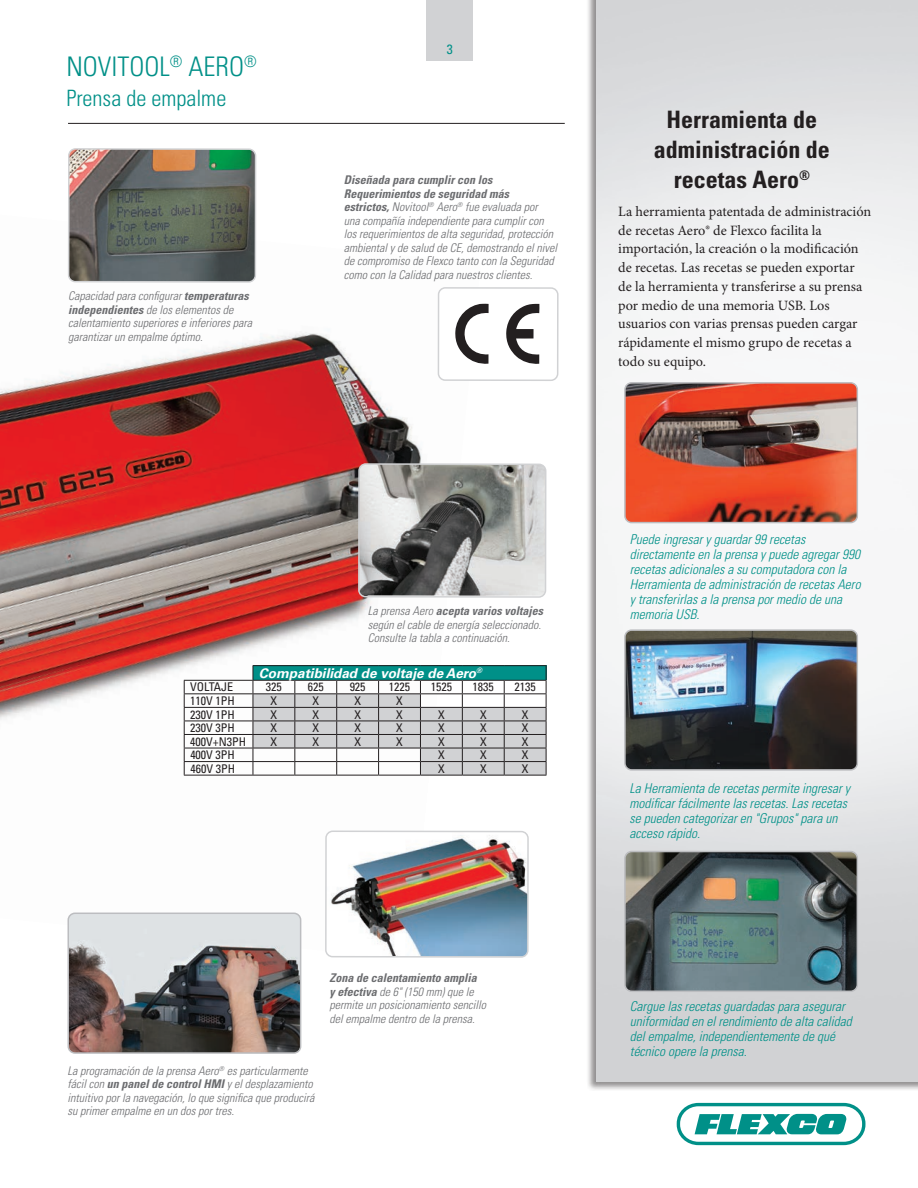
<style>
.page{position:relative;width:918px;height:1188px;background:#fff}
.page>*{position:absolute;margin:0;border:0;box-sizing:border-box;transform-origin:0 0}
.t1{font:300 condensed 27px "Univers LT Std";color:#009088}
.t2{font:700 condensed 24px/30px "Univers LT Std";color:#231f20;text-align:center}
.t3{font:300 condensed 22.5px "Univers LT Std";color:#009088}
.t4{font:14.25px/18.8px "Minion Pro";color:#231f20}
.t5{font:italic 300 condensed 13.5px/15px "Univers LT Std";color:#009088}
.t6{font:italic 700 13.5px "Univers LT Std";color:#fff}
.t7{font:condensed 13.5px "Univers LT Std";color:#009088}
.t8{font:italic 300 condensed 12px/13.5px "Univers LT Std";color:#6c6d70}
.t9{font:condensed 12px "Univers LT Std";color:#231f20}
.s1{font-weight:700}
</style>
<div class="page">
<svg style="left:677px;top:1103px;width:188px;height:42px"></svg>
<div style="left:427px;top:0;width:46px;height:60px;background:#d1d2d4"></div>
<img style="left:0;top:215px;width:481px;height:740px">
<div style="left:586px;top:0;width:332px;height:1091px;background:#231f20;opacity:.5"></div>
<img style="left:596px;top:0;width:322px;height:1081px">
<img style="left:625px;top:383px;width:232px;height:140px">
<div style="left:624px;top:382px;width:234px;height:141px;border:2px solid #bcbdc0;border-radius:7px"></div>
<img style="left:625px;top:630px;width:232px;height:140px">
<div style="left:624px;top:629px;width:234px;height:142px;border:2px solid #bcbdc0;border-radius:7px"></div>
<img style="left:625px;top:852px;width:232px;height:139px">
<div style="left:624px;top:851px;width:234px;height:141px;border:2px solid #bcbdc0;border-radius:7px"></div>
<img style="left:326px;top:831px;width:200px;height:124px">
<div style="left:325px;top:831px;width:204px;height:127px;border:2px solid #d1d2d4;border-radius:7px"></div>
<img style="left:359px;top:464px;width:184px;height:132px">
<div style="left:358px;top:463px;width:188px;height:135px;border:2px solid #d1d2d4;border-radius:7px"></div>
<hr style="left:184px;top:680px;width:69px;height:1px;background:#231f20">
<hr style="left:184px;top:693px;width:69px;height:1px;background:#231f20">
<hr style="left:184px;top:707px;width:69px;height:1px;background:#231f20">
<hr style="left:184px;top:721px;width:69px;height:1px;background:#231f20">
<hr style="left:184px;top:734px;width:69px;height:1px;background:#231f20">
<hr style="left:184px;top:748px;width:69px;height:1px;background:#231f20">
<hr style="left:184px;top:761px;width:69px;height:1px;background:#231f20">
<svg style="left:184px;top:681px;width:1px;height:94px"></svg>
<hr style="left:184px;top:775px;width:69px;height:1px;background:#231f20">
<hr style="left:253px;top:775px;width:42px;height:1px;background:#231f20">
<hr style="left:295px;top:775px;width:42px;height:1px;background:#231f20">
<hr style="left:337px;top:775px;width:42px;height:1px;background:#231f20">
<hr style="left:379px;top:775px;width:41px;height:1px;background:#231f20">
<hr style="left:420px;top:775px;width:42px;height:1px;background:#231f20">
<hr style="left:462px;top:775px;width:42px;height:1px;background:#231f20">
<hr style="left:504px;top:775px;width:42px;height:1px;background:#231f20">
<hr style="left:253px;top:665px;width:42px;height:1px;background:#231f20">
<svg style="left:253px;top:666px;width:294px;height:109px"></svg>
<hr style="left:295px;top:665px;width:42px;height:1px;background:#231f20">
<hr style="left:337px;top:665px;width:42px;height:1px;background:#231f20">
<hr style="left:379px;top:665px;width:41px;height:1px;background:#231f20">
<hr style="left:420px;top:665px;width:42px;height:1px;background:#231f20">
<hr style="left:462px;top:665px;width:42px;height:1px;background:#231f20">
<hr style="left:504px;top:665px;width:42px;height:1px;background:#231f20">
<hr style="left:253px;top:680px;width:42px;height:1px;background:#231f20">
<hr style="left:295px;top:680px;width:42px;height:1px;background:#231f20">
<hr style="left:337px;top:680px;width:42px;height:1px;background:#231f20">
<hr style="left:379px;top:680px;width:41px;height:1px;background:#231f20">
<hr style="left:420px;top:680px;width:42px;height:1px;background:#231f20">
<hr style="left:462px;top:680px;width:42px;height:1px;background:#231f20">
<hr style="left:504px;top:680px;width:42px;height:1px;background:#231f20">
<img style="left:68px;top:913px;width:233px;height:140px">
<div style="left:68px;top:913px;width:233px;height:141px;border:2px solid #bcbdc0;border-radius:7px"></div>
<img style="left:69px;top:151px;width:187px;height:131px">
<div style="left:68px;top:148px;width:188px;height:135px;border:2px solid #d1d2d4;border-radius:7px"></div>
<div style="left:438px;top:288px;width:120px;height:92px;background:#fff;border-radius:7px"></div>
<svg style="left:455px;top:303px;width:34px;height:61px"></svg>
<svg style="left:506px;top:304px;width:34px;height:60px"></svg>
<div style="left:438px;top:287px;width:121px;height:94px;border:2px solid #d1d2d4;border-radius:7px"></div>
<hr style="left:68px;top:123px;width:497px;height:1px;background:#231f20">
<h1 class="t1" style="left:66px;top:51px;width:192px">NOVITOOL<sup>®</sup> AERO<sup>®</sup></h1>
<h3 class="t3" style="left:66px;top:85px;width:161px">Prensa de empalme</h3>
<p class="t8" style="left:68px;top:289px;width:185px">Capacidad para configurar <span class="s1">temperaturas independientes</span> de los elementos de calentamiento superiores e inferiores para garantizar un empalme óptimo.</p>
<p class="t7" style="left:447px;top:41px;width:7px">3</p>
<p class="t8" style="left:344px;top:173px;width:215px"><span class="s1">Diseñada para cumplir con los Requerimientos de seguridad más estrictos,</span> Novitool<sup>®</sup> Aero<sup>®</sup> fue evaluada por<br>una compañía independiente para cumplir con los requerimientos de alta seguridad, protección ambiental y de salud de CE, demostrando el nivel de compromiso de Flexco tanto con la Seguridad como con la Calidad para nuestros clientes.</p>
<h2 class="t2" style="left:654px;top:105px;width:177px">Herramienta de administración de recetas Aero<sup>®</sup></h2>
<p class="t4" style="left:618px;top:203px;width:255px">La herramienta patentada de administración de recetas Aero® de Flexco facilita la importación, la creación o la modificación de recetas. Las recetas se pueden exportar de la herramienta y transferirse a su prensa por medio de una memoria USB. Los usuarios con varias prensas pueden cargar rápidamente el mismo grupo de recetas a todo su equipo.</p>
<p class="t8" style="left:368px;top:604px;width:177px">La prensa Aero <span class="s1">acepta varios voltajes </span>según el cable de energía seleccionado.<br>Consulte la tabla a continuación.</p>
<p class="t6" style="left:259px;top:665px;width:225px">Compatibilidad de voltaje de Aero<sup>®</sup></p>
<p class="t9" style="left:190px;top:680px;width:45px">VOLTAJE</p>
<p class="t9" style="left:266px;top:680px;width:17px">325</p>
<p class="t9" style="left:308px;top:680px;width:17px">625</p>
<p class="t9" style="left:350px;top:680px;width:17px">925</p>
<p class="t9" style="left:389px;top:680px;width:23px">1225</p>
<p class="t9" style="left:431px;top:680px;width:23px">1525</p>
<p class="t9" style="left:473px;top:680px;width:23px">1835</p>
<p class="t9" style="left:515px;top:680px;width:23px">2135</p>
<p class="t9" style="left:190px;top:693px;width:46px">110V 1PH</p>
<p class="t9" style="left:271px;top:693px;width:8px">X</p>
<p class="t9" style="left:312px;top:693px;width:8px">X</p>
<p class="t9" style="left:354px;top:693px;width:8px">X</p>
<p class="t9" style="left:396px;top:693px;width:8px">X</p>
<p class="t9" style="left:190px;top:707px;width:46px">230V 1PH</p>
<p class="t9" style="left:271px;top:707px;width:8px">X</p>
<p class="t9" style="left:312px;top:707px;width:8px">X</p>
<p class="t9" style="left:354px;top:707px;width:8px">X</p>
<p class="t9" style="left:396px;top:707px;width:8px">X</p>
<p class="t9" style="left:438px;top:707px;width:8px">X</p>
<p class="t9" style="left:480px;top:707px;width:8px">X</p>
<p class="t9" style="left:522px;top:707px;width:8px">X</p>
<p class="t9" style="left:190px;top:720px;width:46px">230V 3PH</p>
<p class="t9" style="left:271px;top:720px;width:8px">X</p>
<p class="t9" style="left:313px;top:720px;width:8px">X</p>
<p class="t9" style="left:354px;top:720px;width:8px">X</p>
<p class="t9" style="left:396px;top:720px;width:8px">X</p>
<p class="t9" style="left:438px;top:720px;width:8px">X</p>
<p class="t9" style="left:480px;top:720px;width:8px">X</p>
<p class="t9" style="left:522px;top:720px;width:8px">X</p>
<p class="t9" style="left:190px;top:734px;width:57px">400V+N3PH</p>
<p class="t9" style="left:271px;top:734px;width:8px">X</p>
<p class="t9" style="left:313px;top:734px;width:8px">X</p>
<p class="t9" style="left:354px;top:734px;width:8px">X</p>
<p class="t9" style="left:396px;top:734px;width:8px">X</p>
<p class="t9" style="left:438px;top:734px;width:8px">X</p>
<p class="t9" style="left:480px;top:734px;width:8px">X</p>
<p class="t9" style="left:522px;top:734px;width:8px">X</p>
<p class="t9" style="left:190px;top:747px;width:46px">400V 3PH</p>
<p class="t9" style="left:438px;top:747px;width:8px">X</p>
<p class="t9" style="left:480px;top:747px;width:8px">X</p>
<p class="t9" style="left:522px;top:747px;width:8px">X</p>
<p class="t9" style="left:190px;top:761px;width:46px">460V 3PH</p>
<p class="t9" style="left:438px;top:761px;width:8px">X</p>
<p class="t9" style="left:480px;top:761px;width:8px">X</p>
<p class="t9" style="left:522px;top:761px;width:8px">X</p>
<p class="t8" style="left:330px;top:971px;width:158px"><span class="s1">Zona de calentamiento amplia<br>y efectiva</span> de 6" (150 mm) que le permite un posicionamiento sencillo del empalme dentro de la prensa.</p>
<p class="t8" style="left:67px;top:1064px;width:249px">La programación de la prensa Aero<sup>®</sup> es particularmente fácil con <span class="s1">un panel de control HMI</span> y el desplazamiento intuitivo por la navegación, lo que significa que producirá su primer empalme en un dos por tres.</p>
<p class="t5" style="left:630px;top:532px;width:232px">Puede ingresar y guardar 99 recetas directamente en la prensa y puede agregar 990 recetas adicionales a su computadora con la Herramienta de administración de recetas Aero y transferirlas a la prensa por medio de una memoria USB.</p>
<p class="t5" style="left:630px;top:781px;width:222px">La Herramienta de recetas permite ingresar y modificar fácilmente las recetas. Las recetas se pueden categorizar en "Grupos" para un acceso rápido.</p>
<p class="t5" style="left:630px;top:999px;width:223px">Cargue las recetas guardadas para asegurar uniformidad en el rendimiento de alta calidad del empalme, independientemente de qué técnico opere la prensa.</p>
</div>
